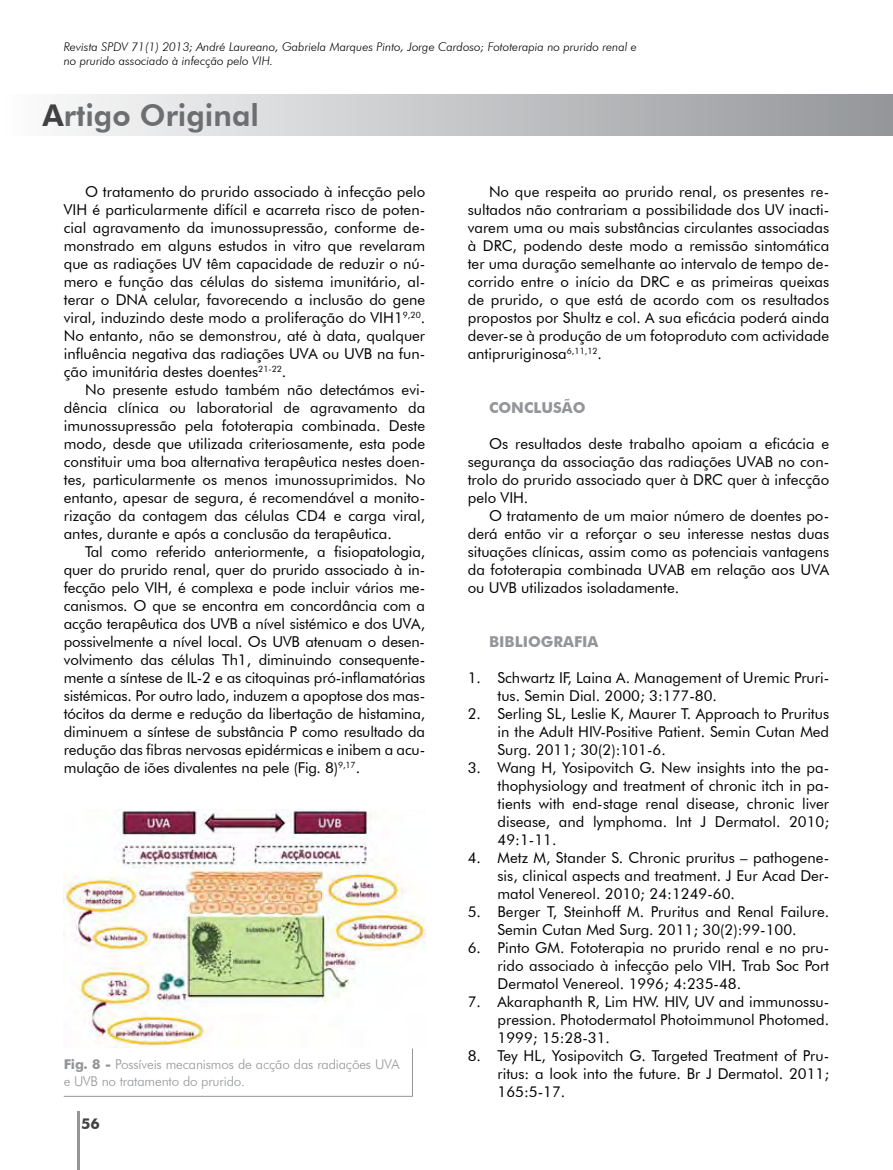
<style>
.page{position:relative;width:893px;height:1170px;background:#fff}
.page>*{position:absolute;margin:0;border:0;box-sizing:border-box;transform-origin:0 0}
.t1{font:800 30px "Futura BT";color:#6d6e71}
.t2{font:15px/18px "Futura BT";color:#000;text-align:justify}
.t3{font:700 15px "Futura BT";color:#939598}
.t4{font:700 15px "Futura BT";color:#414042}
.t5{font:300 13.5px/16.2px "Futura BT";letter-spacing:-.01em;color:#939598}
.t6{font:italic 300 12px/14.4px "Futura BT";color:#000}
.s1{color:#414042}
.s2{font-weight:700}
</style>
<div class="page">
<div style="left:0;top:94px;width:893px;height:41px;background:linear-gradient(to right,#fcfcfd,#939598)"></div>
<hr style="left:77px;top:1111px;width:3px;height:58px;background:#939598">
<hr style="left:412px;top:1048px;width:1px;height:47px;background:#939598">
<hr style="left:64px;top:1095px;width:349px;height:1px;background:#939598">
<img style="left:64px;top:809px;width:361px;height:238px">
<p class="t6" style="left:64px;top:39px;width:575px">Revista SPDV 71(1) 2013; André Laureano, Gabriela Marques Pinto, Jorge Cardoso; Fototerapia no prurido renal e no prurido associado à infecção pelo VIH.</p>
<h1 class="t1" style="left:43px;top:97px;width:218px"><span class="s1">A</span>rtigo Original</h1>
<p class="t2" style="left:64px;top:182px;width:363px;text-indent:21px">O tratamento do prurido associado à infecção pelo VIH é particularmente difícil e acarreta risco de poten&shy;cial agravamento da imunossupressão, conforme de&shy;monstrado em alguns estudos in vitro que revelaram que as radiações UV têm capacidade de reduzir o nú&shy;mero e função das células do sistema imunitário, al&shy;terar o DNA celular, favorecendo a inclusão do gene viral, induzindo deste modo a proliferação do VIH1<sup>9,20</sup>.<br>No entanto, não se demonstrou, até à data, qualquer influência negativa das radiações UVA ou UVB na fun&shy;ção imunitária destes doentes<sup>21-22</sup>.</p>
<p class="t2" style="left:64px;top:380px;width:363px;text-indent:21px">No presente estudo também não detectámos evi&shy;dência clínica ou laboratorial de agravamento da imunossupressão pela fototerapia combinada. Deste modo, desde que utilizada criteriosamente, esta pode constituir uma boa alternativa terapêutica nestes doen&shy;tes, particularmente os menos imunossuprimidos. No entanto, apesar de segura, é recomendável a monito&shy;rização da contagem das células CD4 e carga viral, antes, durante e após a conclusão da terapêutica.</p>
<p class="t2" style="left:64px;top:542px;width:363px;text-indent:21px">Tal como referido anteriormente, a fisiopatologia, quer do prurido renal, quer do prurido associado à in&shy;fecção pelo VIH, é complexa e pode incluir vários me&shy;canismos. O que se encontra em concordância com a acção terapêutica dos UVB a nível sistémico e dos UVA, possivelmente a nível local. Os UVB atenuam o desen&shy;volvimento das células Th1, diminuindo consequente&shy;mente a síntese de IL-2 e as citoquinas pró-inflamatórias sistémicas. Por outro lado, induzem a apoptose dos mas&shy;tócitos da derme e redução da libertação de histamina, diminuem a síntese de substância P como resultado da redução das fibras nervosas epidérmicas e inibem a acu&shy;mulação de iões divalentes na pele (Fig. 8)<sup>9,17</sup>.</p>
<p class="t5" style="left:64px;top:1056px;width:337px"><span class="s2">Fig. 8 -</span> Possíveis mecanismos de acção das radiações UVA e UVB no tratamento do prurido.</p>
<p class="t4" style="left:81px;top:1114px;width:20px">56</p>
<p class="t2" style="left:468px;top:182px;width:363px;text-indent:21px">No que respeita ao prurido renal, os presentes re&shy;sultados não contrariam a possibilidade dos UV inacti&shy;varem uma ou mais substâncias circulantes associadas à DRC, podendo deste modo a remissão sintomática ter uma duração semelhante ao intervalo de tempo de&shy;corrido entre o início da DRC e as primeiras queixas de prurido, o que está de acordo com os resultados propostos por Shultz e col. A sua eficácia poderá ainda dever-se à produção de um fotoproduto com actividade antipruriginosa<sup>6,11,12</sup>.</p>
<p class="t3" style="left:489px;top:398px;width:98px">CONCLUSÃO</p>
<p class="t2" style="left:468px;top:434px;width:363px;text-indent:21px">Os resultados deste trabalho apoiam a eficácia e segurança da associação das radiações UVAB no con&shy;trolo do prurido associado quer à DRC quer à infecção pelo VIH.</p>
<p class="t2" style="left:468px;top:506px;width:363px;text-indent:21px">O tratamento de um maior número de doentes po&shy;derá então vir a reforçar o seu interesse nestas duas situações clínicas, assim como as potenciais vantagens da fototerapia combinada UVAB em relação aos UVA ou UVB utilizados isoladamente.</p>
<p class="t3" style="left:489px;top:632px;width:111px">BIBLIOGRAFIA</p>
<p class="t2" style="left:497px;top:668px;width:333px;text-indent:-30px">1. Schwartz IF, Laina A. Management of Uremic Pruri&shy;tus. Semin Dial. 2000; 3:177-80.</p>
<p class="t2" style="left:497px;top:704px;width:333px;text-indent:-30px">2. Serling SL, Leslie K, Maurer T. Approach to Pruritus in the Adult HIV-Positive Patient. Semin Cutan Med Surg. 2011; 30(2):101-6.</p>
<p class="t2" style="left:497px;top:758px;width:333px;text-indent:-30px">3. Wang H, Yosipovitch G. New insights into the pa&shy;thophysiology and treatment of chronic itch in pa&shy;tients with end-stage renal disease, chronic liver disease, and lymphoma. Int J Dermatol. 2010; 49:1-11.</p>
<p class="t2" style="left:497px;top:848px;width:333px;text-indent:-30px">4. Metz M, Stander S. Chronic pruritus – pathogene&shy;sis, clinical aspects and treatment. J Eur Acad Der&shy;matol Venereol. 2010; 24:1249-60.</p>
<p class="t2" style="left:468px;top:902px;width:363px;text-align:center">5. Berger T, Steinhoff M. Pruritus and Renal Failure.<br>Semin Cutan Med Surg. 2011; 30(2):99-100.</p>
<p class="t2" style="left:497px;top:938px;width:333px;text-indent:-30px">6. Pinto GM. Fototerapia no prurido renal e no pru&shy;rido associado à infecção pelo VIH. Trab Soc Port Dermatol Venereol. 1996; 4:235-48.</p>
<p class="t2" style="left:497px;top:992px;width:333px;text-indent:-30px">7. Akaraphanth R, Lim HW. HIV, UV and immunossu&shy;pression. Photodermatol Photoimmunol Photomed.<br>1999; 15:28-31.</p>
<p class="t2" style="left:497px;top:1046px;width:333px;text-indent:-30px">8. Tey HL, Yosipovitch G. Targeted Treatment of Pru&shy;ritus: a look into the future. Br J Dermatol. 2011; 165:5-17.</p>
</div>
